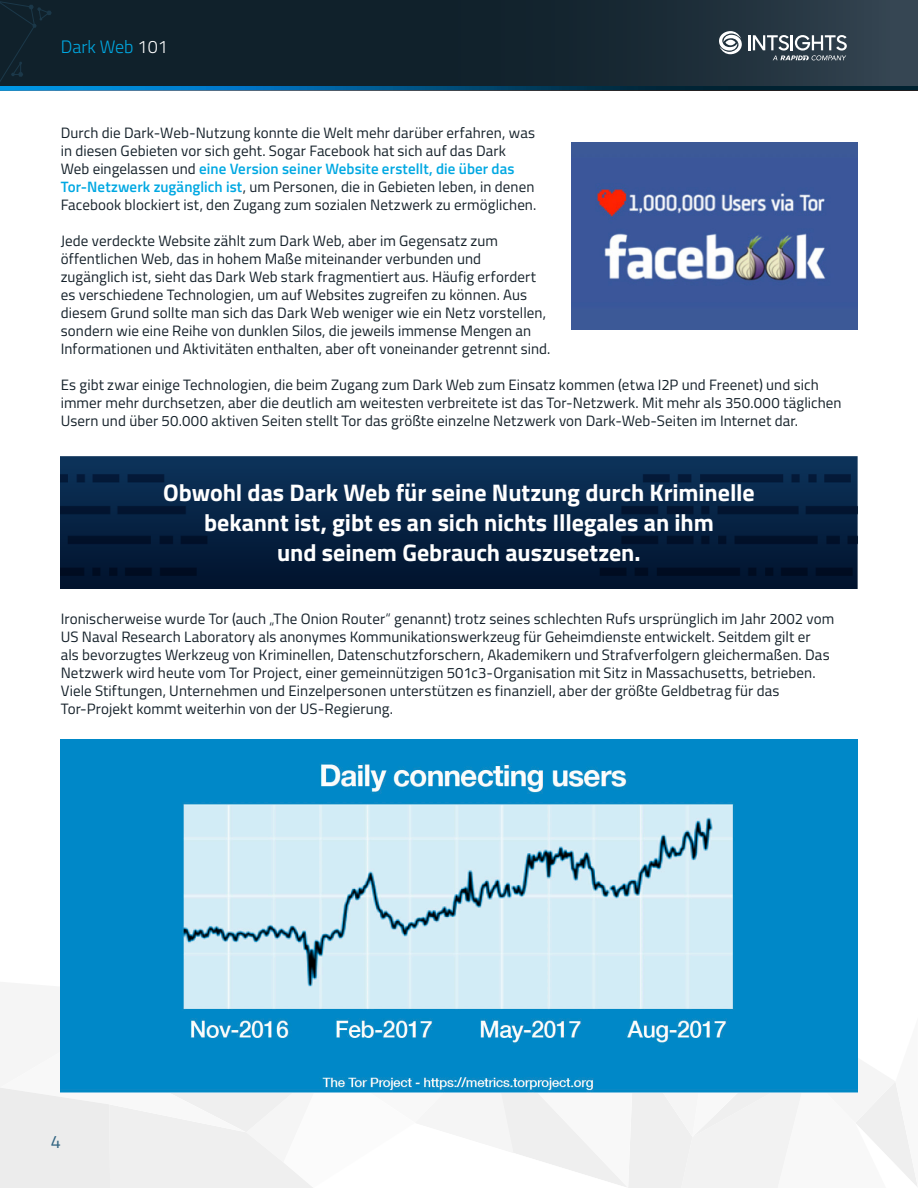
<style>
.page{position:relative;width:918px;height:1188px;background:#fff}
.page>*{position:absolute;margin:0;border:0;box-sizing:border-box;transform-origin:0 0}
.Body{font:700 24px/30px "Titillium Web";letter-spacing:-.005em;color:#fff;text-align:center}
.t1{font:300 18px "Titillium Web";color:#00a8e2}
.t2{font:18px "Titillium Web";color:#316481}
.Body-2{font:15px/18px "Titillium Web";letter-spacing:.005em;color:#15212a}
.s1{color:#fff}
.s2{font-weight:600;color:#00a8e2}
.s3{font-family:"Titillium";font-weight:300}
</style>
<div class="page">
<div style="left:0;top:0;width:918px;height:87px;background:linear-gradient(to right,#05161f,#2a3a46)"></div>
<hr style="left:0;top:87px;width:918px;height:3px;background:#008cc7">
<svg style="left:0;top:1px;width:52px;height:85px;background:#10222c"></svg>
<hr style="left:748px;top:35px;width:3px;height:15px;background:#fff">
<svg style="left:719px;top:31px;width:23px;height:23px"></svg>
<svg style="left:753px;top:35px;width:94px;height:25px"></svg>
<img style="left:61px;top:456px;width:796px;height:133px">
<svg style="left:0;top:982px;width:917px;height:206px"></svg>
<img style="left:571px;top:142px;width:286px;height:188px">
<img style="left:61px;top:739px;width:796px;height:353px">
<p class="t1" style="left:61px;top:34px;width:109px">Dark Web <span class="s1">101</span></p>
<p class="Body-2" style="left:61px;top:124px;width:477px">Durch die Dark-Web-Nutzung konnte die Welt mehr darüber erfahren, was in diesen Gebieten vor sich geht. Sogar Facebook hat sich auf das Dark Web eingelassen und <span class="s2">eine Version seiner Website erstellt, die über das Tor-Netzwerk zugänglich ist</span>, um Personen, die in Gebieten leben, in denen Facebook blockiert ist, den Zugang zum sozialen Netzwerk zu ermöglichen.</p>
<p class="Body-2" style="left:61px;top:232px;width:491px">Jede verdeckte Website zählt zum Dark Web, aber im Gegensatz zum öffentlichen Web, das in hohem Maße miteinander verbunden und zugänglich ist, sieht das Dark Web stark fragmentiert aus. Häufig erfordert es verschiedene Technologien, um auf Websites zugreifen zu können. Aus diesem Grund sollte man sich das Dark Web weniger wie ein Netz vorstellen, sondern wie eine Reihe von dunklen Silos, die jeweils immense Mengen an Informationen und Aktivitäten enthalten, aber oft voneinander getrennt sind.</p>
<p class="Body-2" style="left:61px;top:376px;width:782px">Es gibt zwar einige Technologien, die beim Zugang zum Dark Web zum Einsatz kommen (etwa I2P und Freenet) und sich immer mehr durchsetzen, aber die deutlich am weitesten verbreitete ist das Tor-Netzwerk. Mit mehr als 350.000 täglichen<br>Usern und über 50.000 aktiven Seiten stellt Tor das größte einzelne Netzwerk von Dark-Web-Seiten im Internet dar.</p>
<p class="Body" style="left:163px;top:477px;width:593px">Obwohl das Dark Web für seine Nutzung durch Kriminelle</p>
<p class="Body" style="left:204px;top:507px;width:511px">bekannt ist, gibt es an sich nichts Illegales an ihm und seinem Gebrauch auszusetzen.</p>
<p class="Body-2" style="left:61px;top:610px;width:775px">Ironischerweise wurde Tor (auch <span class="s3">„</span>The Onion Router<span class="s3">“</span> genannt) trotz seines schlechten Rufs ursprünglich im Jahr 2002 vom US Naval Research Laboratory als anonymes Kommunikationswerkzeug für Geheimdienste entwickelt. Seitdem gilt er<br>als bevorzugtes Werkzeug von Kriminellen, Datenschutzforschern, Akademikern und Strafverfolgern gleichermaßen. Das Netzwerk wird heute vom Tor Project, einer gemeinnützigen 501c3-Organisation mit Sitz in Massachusetts, betrieben.<br>Viele Stiftungen, Unternehmen und Einzelpersonen unterstützen es finanziell, aber der größte Geldbetrag für das Tor-Projekt kommt weiterhin von der US-Regierung.</p>
<p class="t2" style="left:51px;top:1129px;width:12px">4</p>
</div>
